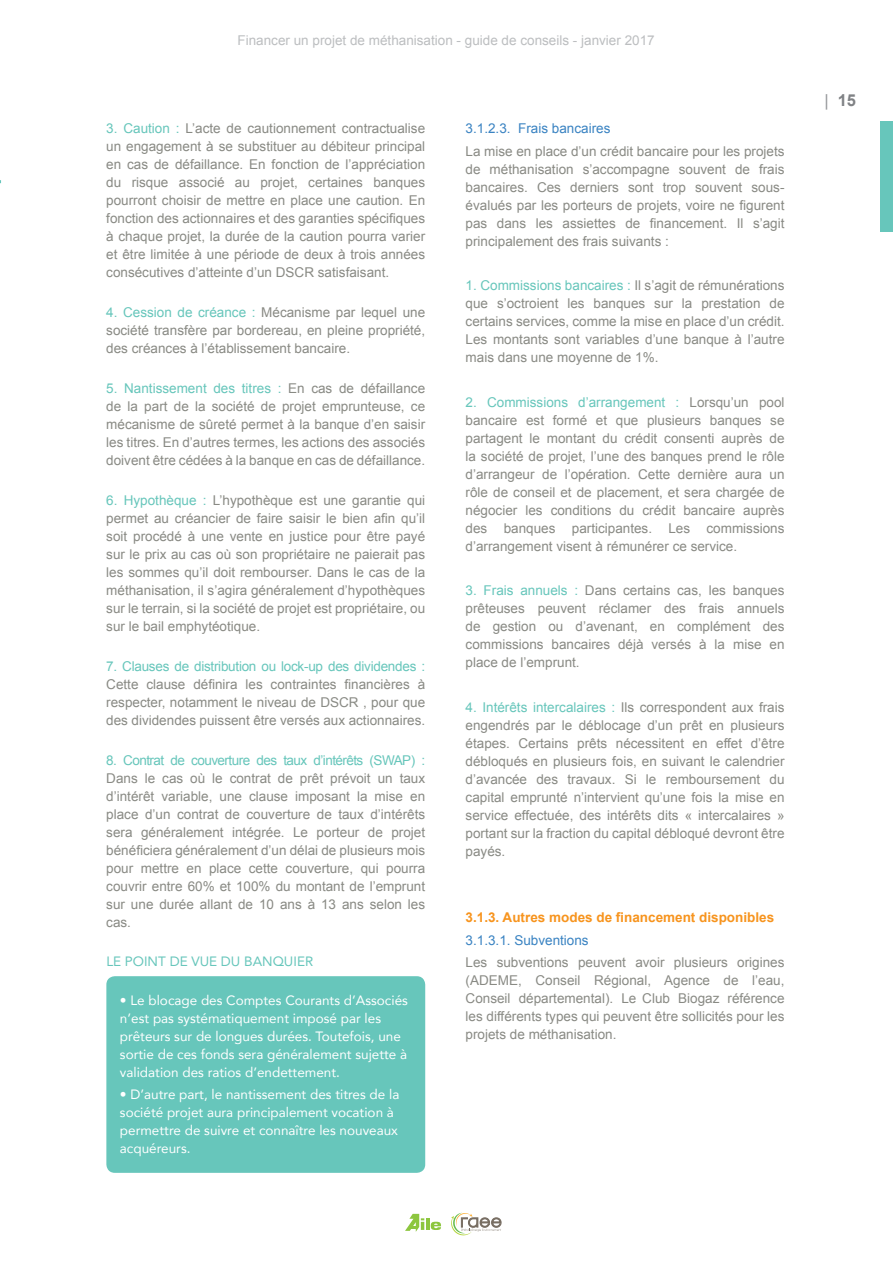
<style>
.page{position:relative;width:893px;height:1263px;background:#fff}
.page>*{position:absolute;margin:0;border:0;box-sizing:border-box;transform-origin:0 0}
.t1{font:700 16.5px "Arial";color:#808285}
.t2{font:13.5px/18px "Arial";color:#898a84;text-align:justify}
.t3{font:13.5px/18px "Avenir";color:#fff}
.t4{font:13.5px "Arial";color:#bcbec0}
.t5{font:13.5px "Arial";letter-spacing:-.02em;color:#67c6bb}
.t6{font:13.5px "Arial";letter-spacing:-.04em;color:#67c6bb}
.t7{font:13.5px "Arial";color:#3a83c2}
.t8{font:700 13.5px "Arial";color:#f7941e}
.t9{font:13.5px "Avenir";color:#67c6bb}
.s1{color:#67c6bb}
.s2{font-weight:400;color:#939598}
</style>
<div class="page">
<svg style="left:451px;top:1213px;width:50px;height:22px"></svg>
<hr style="left:426px;top:1218px;width:4px;height:12px;background:#8dc63f">
<svg style="left:431px;top:1222px;width:10px;height:8px"></svg>
<svg style="left:405px;top:1214px;width:19px;height:18px"></svg>
<div style="left:880px;top:121px;width:13px;height:111px;background:#67c6bb"></div>
<div style="left:106px;top:976px;width:319px;height:197px;background:#67c6bb;border-radius:9px"></div>
<p class="t4" style="left:237px;top:31px;width:419px">Financer un projet de méthanisation - guide de conseils - janvier 2017</p>
<p class="t2" style="left:106px;top:120px;width:320px"><span class="s1">3. Caution :</span> L’acte de cautionnement contractualise un engagement à se substituer au débiteur principal en cas de défaillance. En fonction de l’appréciation du risque associé au projet, certaines banques pourront choisir de mettre en place une caution. En fonction des actionnaires et des garanties spécifiques à chaque projet, la durée de la caution pourra varier et être limitée à une période de deux à trois années consécutives d’atteinte d’un DSCR satisfaisant.</p>
<p class="t2" style="left:106px;top:304px;width:320px"><span class="s1">4. Cession de créance :</span> Mécanisme par lequel une société transfère par bordereau, en pleine propriété, des créances à l’établissement bancaire.</p>
<p class="t2" style="left:106px;top:379px;width:320px"><span class="s1">5. Nantissement des titres :</span> En cas de défaillance de la part de la société de projet emprunteuse, ce mécanisme de sûreté permet à la banque d’en saisir les titres. En d’autres termes, les actions des associés doivent être cédées à la banque en cas de défaillance.</p>
<p class="t2" style="left:106px;top:491px;width:320px"><span class="s1">6. Hypothèque :</span> L’hypothèque est une garantie qui permet au créancier de faire saisir le bien afin qu’il soit procédé à une vente en justice pour être payé sur le prix au cas où son propriétaire ne paierait pas les sommes qu’il doit rembourser. Dans le cas de la méthanisation, il s’agira généralement d’hypothèques sur le terrain, si la société de projet est propriétaire, ou sur le bail emphytéotique.</p>
<p class="t5" style="left:106px;top:657px;width:320px">7. Clauses de distribution ou lock-up des dividendes :</p>
<p class="t2" style="left:106px;top:675px;width:320px">Cette clause définira les contraintes financières à respecter, notamment le niveau de DSCR , pour que des dividendes puissent être versés aux actionnaires.</p>
<p class="t6" style="left:106px;top:751px;width:320px">8. Contrat de couverture des taux d’intérêts (SWAP) :</p>
<p class="t2" style="left:106px;top:769px;width:320px">Dans le cas où le contrat de prêt prévoit un taux d’intérêt variable, une clause imposant la mise en place d’un contrat de couverture de taux d’intérêts sera généralement intégrée. Le porteur de projet bénéficiera généralement d’un délai de plusieurs mois pour mettre en place cette couverture, qui pourra couvrir entre 60% et 100% du montant de l’emprunt sur une durée allant de 10 ans à 13 ans selon les cas.</p>
<p class="t9" style="left:106px;top:950px;width:208px">Le point de vue du bANQUIER</p>
<p class="t3" style="left:120px;top:991px;width:289px">• Le blocage des Comptes Courants d’Associés n’est pas systématiquement imposé par les prêteurs sur de longues durées. Toutefois, une sortie de ces fonds sera généralement sujette à validation des ratios d’endettement.</p>
<p class="t3" style="left:120px;top:1085px;width:281px">• D’autre part, le nantissement des titres de la société projet aura principalement vocation à permettre de suivre et connaître les nouveaux acquéreurs.</p>
<p class="t7" style="left:466px;top:120px;width:146px">3.1.2.3. Frais bancaires</p>
<p class="t2" style="left:466px;top:142px;width:320px">La mise en place d’un crédit bancaire pour les projets de méthanisation s’accompagne souvent de frais bancaires. Ces derniers sont trop souvent sous&shy;évalués par les porteurs de projets, voire ne figurent pas dans les assiettes de financement. Il s’agit principalement des frais suivants :</p>
<p class="t2" style="left:466px;top:277px;width:320px"><span class="s1">1. Commissions bancaires :</span> Il s’agit de rémunérations que s’octroient les banques sur la prestation de certains services, comme la mise en place d’un crédit.<br>Les montants sont variables d’une banque à l’autre mais dans une moyenne de 1%.</p>
<p class="t2" style="left:466px;top:393px;width:320px"><span class="s1">2. Commissions d’arrangement :</span> Lorsqu’un pool bancaire est formé et que plusieurs banques se partagent le montant du crédit consenti auprès de la société de projet, l’une des banques prend le rôle d’arrangeur de l’opération. Cette dernière aura un rôle de conseil et de placement, et sera chargée de négocier les conditions du crédit bancaire auprès des banques participantes. Les commissions d’arrangement visent à rémunérer ce service.</p>
<p class="t2" style="left:466px;top:581px;width:320px"><span class="s1">3. Frais annuels :</span> Dans certains cas, les banques prêteuses peuvent réclamer des frais annuels de gestion ou d’avenant, en complément des commissions bancaires déjà versés à la mise en place de l’emprunt.</p>
<p class="t2" style="left:466px;top:698px;width:320px"><span class="s1">4. Intérêts intercalaires :</span> Ils correspondent aux frais engendrés par le déblocage d’un prêt en plusieurs étapes. Certains prêts nécessitent en effet d’être débloqués en plusieurs fois, en suivant le calendrier d’avancée des travaux. Si le remboursement du capital emprunté n’intervient qu’une fois la mise en service effectuée, des intérêts dits « intercalaires » portant sur la fraction du capital débloqué devront être payés.</p>
<p class="t8" style="left:466px;top:909px;width:310px">3.1.3. Autres modes de financement disponibles</p>
<p class="t7" style="left:466px;top:931px;width:125px">3.1.3.1. Subventions</p>
<p class="t2" style="left:466px;top:953px;width:320px">Les subventions peuvent avoir plusieurs origines (ADEME, Conseil Régional, Agence de l’eau, Conseil départemental). Le Club Biogaz référence les différents types qui peuvent être sollicités pour les projets de méthanisation.</p>
<p class="t1" style="left:824px;top:89px;width:33px"><span class="s2">|</span> 15</p>
</div>
